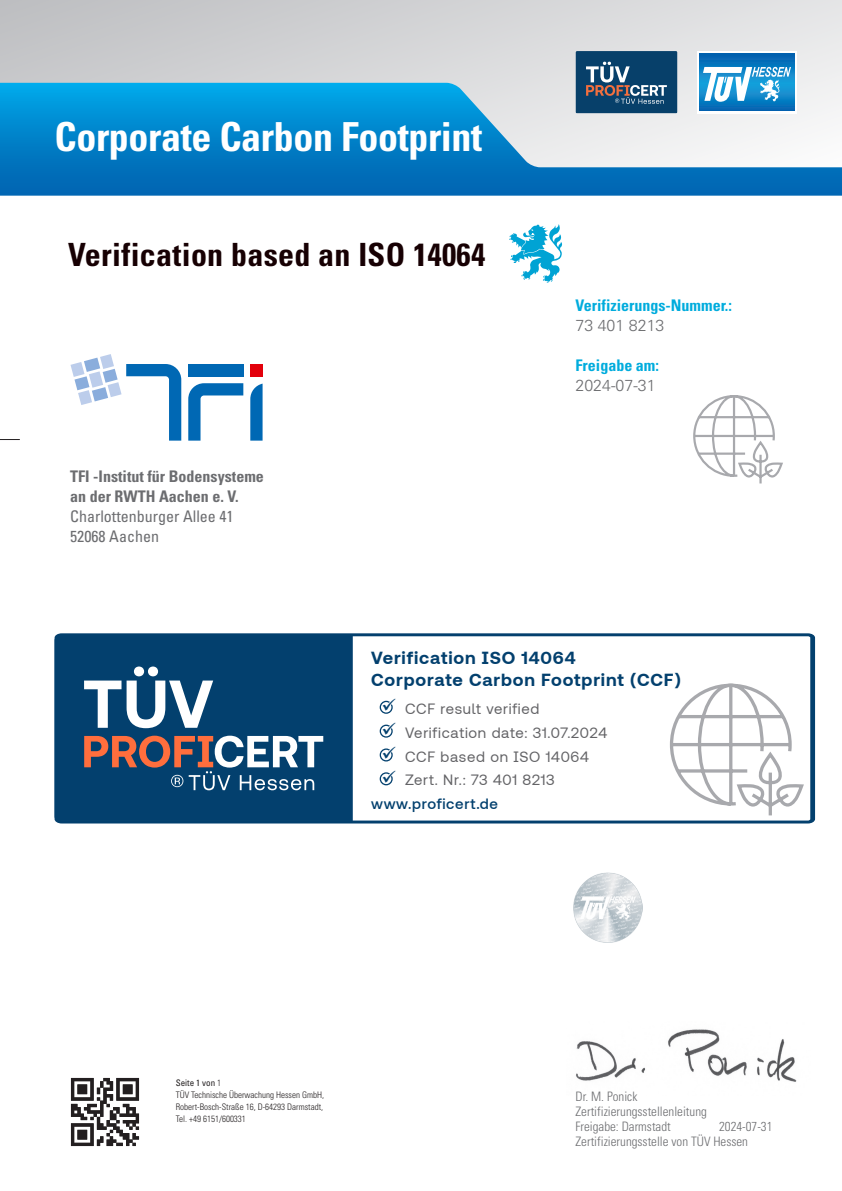
<style>
.page{position:relative;width:842px;height:1191px;background:#fff}
.page>*{position:absolute;margin:0;border:0;box-sizing:border-box;transform-origin:0 0}
.Heads_16_cond_bold_blau{font:700 condensed 40px "Univers";letter-spacing:-.01em;color:#fff}
.t1{font:700 condensed 32px "Univers";letter-spacing:.01em;color:#170003}
.t2{font:700 17.9px/21.5px "TUVSUD Pro";letter-spacing:.05em;color:#03406e}
.Body_16_cond{font:700 condensed 16px "Univers";color:#6c6d70}
.Daten{font:700 condensed 16px "Univers";color:#00acdd}
.Body_16_cond-2{font:condensed 16px "Univers";color:#6c6d70}
.t3{font:300 16px "Univers";color:#6c6d70}
.t4{font:14.9px/23.8px "TUVSUD Pro";letter-spacing:.05em;color:#636366}
.Body_14_cond{font:300 condensed 13px/15.1px "Univers";color:#6c6d70}
.Kleintext_9{font:300 condensed 9px "Univers";color:#231f20}
.Kleintext_9-2{font:condensed 9px "Univers";color:#231f20}
.s1{color:#fff}
.s2{font-weight:500;color:#03406e}
.s3{font-weight:300}
</style>
<div class="page">
<div style="left:0;top:0;width:842px;height:170px;background:linear-gradient(to right,#c0c2c6,#e9e9ea)"></div>
<svg style="left:0;top:83px;width:842px;height:113px;background:#3f9cd1"></svg>
<svg style="left:509px;top:224px;width:53px;height:59px"></svg>
<svg style="left:0;top:439px;width:20px;height:1px"></svg>
<img style="left:573px;top:872px;width:70px;height:70px">
<svg style="left:697px;top:51px;width:100px;height:62px"></svg>
<svg style="left:700px;top:54px;width:94px;height:57px;background:#056fb8"></svg>
<svg style="left:703px;top:67px;width:88px;height:35px"></svg>
<svg style="left:575px;top:51px;width:102px;height:62px;background:#285477"></svg>
<svg style="left:693px;top:395px;width:90px;height:89px"></svg>
<img style="left:70px;top:1077px;width:70px;height:70px">
<img style="left:576px;top:1029px;width:221px;height:53px">
<svg style="left:188px;top:383px;width:55px;height:57px"></svg>
<div style="left:250px;top:364px;width:13px;height:12px;background:#e3000b"></div>
<div style="left:188px;top:364px;width:55px;height:12px;background:#0068b4"></div>
<svg style="left:250px;top:383px;width:13px;height:57px"></svg>
<svg style="left:71px;top:354px;width:110px;height:86px"></svg>
<svg style="left:55px;top:633px;width:760px;height:190px"></svg>
<div style="left:55px;top:636px;width:298px;height:185px;background:#03406e"></div>
<svg style="left:84px;top:666px;width:129px;height:62px"></svg>
<svg style="left:84px;top:735px;width:239px;height:55px;background:#57687f"></svg>
<div style="left:380px;top:701px;width:12px;height:12px;background:#fff;border-radius:50%"></div>
<div style="left:380px;top:701px;width:13px;height:13px;border:1px solid #03406e;border-radius:50%"></div>
<svg style="left:380px;top:725px;width:12px;height:12px"></svg>
<div style="left:380px;top:724px;width:13px;height:13px;border:1px solid #03406e;border-radius:50%"></div>
<svg style="left:380px;top:749px;width:12px;height:12px"></svg>
<div style="left:380px;top:748px;width:13px;height:13px;border:1px solid #03406e;border-radius:50%"></div>
<div style="left:380px;top:773px;width:12px;height:11px;background:#fff;border-radius:50%"></div>
<div style="left:380px;top:772px;width:13px;height:13px;border:1px solid #03406e;border-radius:50%"></div>
<svg style="left:668px;top:682px;width:138px;height:136px"></svg>
<p class="Heads_16_cond_bold_blau" style="left:55px;top:113px;width:429px">Corporate Carbon Footprint</p>
<h2 class="t1" style="left:68px;top:235px;width:419px">Verification based an ISO 14064</h2>
<p class="Body_16_cond" style="left:70px;top:466px;width:195px">TFI -Institut für Bodensysteme</p>
<p class="Body_16_cond" style="left:70px;top:486px;width:170px">an der RWTH Aachen e. V.</p>
<p class="Body_16_cond-2" style="left:70px;top:506px;width:165px">Charlottenburger Allee 41</p>
<p class="Body_16_cond-2" style="left:70px;top:526px;width:90px">52068 Aachen</p>
<p class="Daten" style="left:575px;top:295px;width:158px">Verifizierungs-Nummer.:</p>
<p class="t3" style="left:575px;top:315px;width:90px">73 401 8213</p>
<p class="Daten" style="left:575px;top:355px;width:85px">Freigabe am:</p>
<p class="t3" style="left:575px;top:375px;width:82px">2024-07-31</p>
<p class="t2" style="left:371px;top:647px;width:311px">Verification ISO 14064<br>Corporate Carbon Footprint (CCF)</p>
<p class="t4" style="left:381px;top:696px;width:160px"><span class="s1">✓</span> CCF result verified</p>
<p class="t4" style="left:381px;top:720px;width:227px"><span class="s1">✓</span> Verification date: 31.07.2024</p>
<p class="t4" style="left:381px;top:744px;width:209px"><span class="s1">✓</span> CCF based on ISO 14064</p>
<p class="t4" style="left:371px;top:768px;width:185px;text-indent:10px"><span class="s1">✓</span> Zert. Nr.: 73 401 8213 <span class="s2">www.proficert.de</span></p>
<p class="Kleintext_9-2" style="left:176px;top:1077px;width:47px">Seite 1 von <span class="s3">1</span></p>
<p class="Kleintext_9" style="left:176px;top:1089px;width:150px">TÜV Technische Überwachung Hessen GmbH,</p>
<p class="Kleintext_9" style="left:176px;top:1101px;width:149px">Robert-Bosch-Straße 16, D-64293 Darmstadt,</p>
<p class="Kleintext_9" style="left:176px;top:1113px;width:72px">Tel. +49 6151/600331</p>
<p class="Body_14_cond" style="left:575px;top:1088px;width:133px">Dr. M. Ponick<br>Zertifizierungsstellenleitung<br>Freigabe: Darmstadt</p>
<p class="Body_14_cond" style="left:575px;top:1133px;width:174px">Zertifizierungsstelle von TÜV Hessen</p>
<p class="Body_14_cond" style="left:719px;top:1118px;width:55px">2024-07-31</p>
</div>
